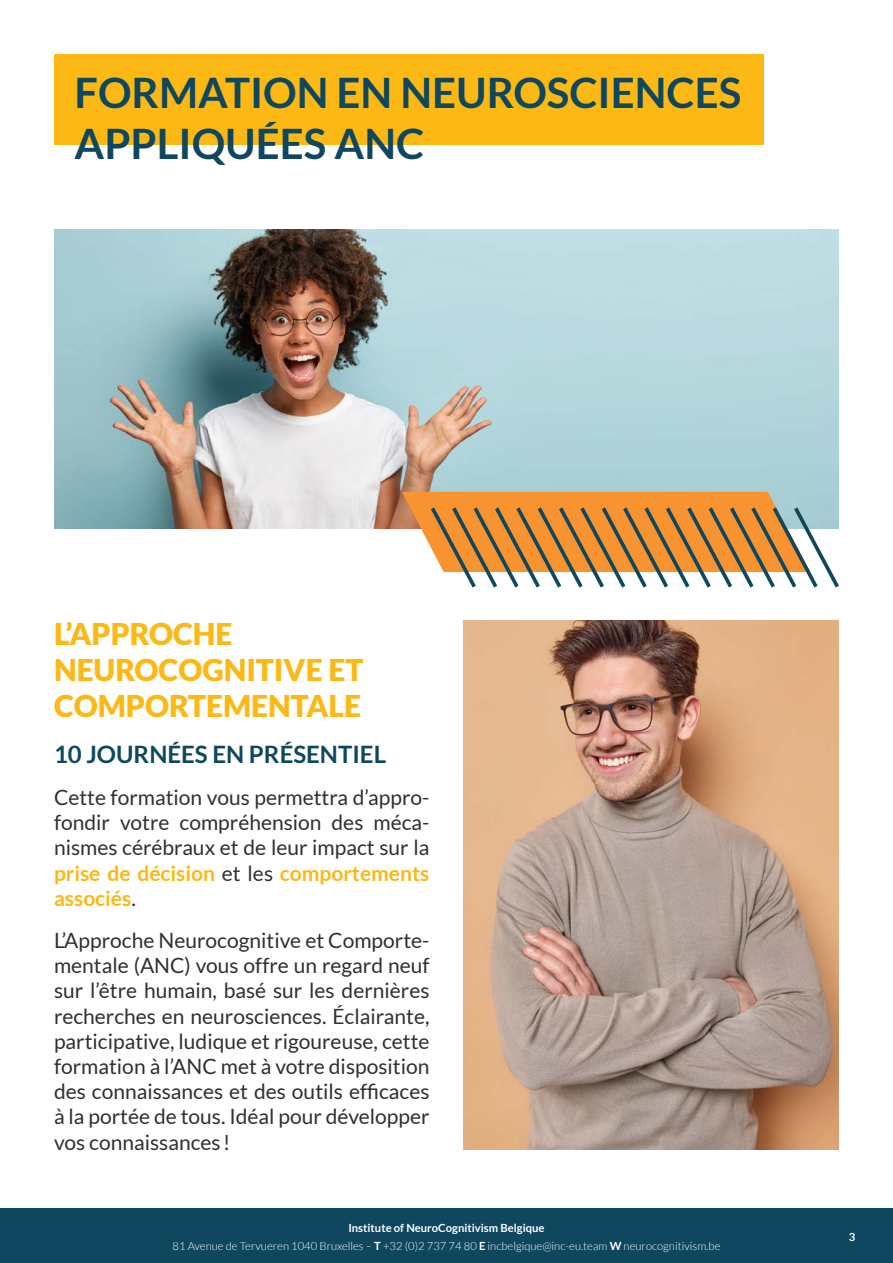
<style>
.page{position:relative;width:893px;height:1263px;background:#fff}
.page>*{position:absolute;margin:0;border:0;box-sizing:border-box;transform-origin:0 0}
.t1{font:700 42px/50.4px "Lato";color:#0e475e}
.t2{font:900 30px/36px "Lato";color:#fcb814}
.t3{font:700 24px "Lato";color:#0e475e}
.t4{font:21px/25.2px "Lato";color:#312f30;text-align:justify}
.t5{font:300 11.25px/18px "Lato";color:#fff;text-align:center}
.t6{font:700 11.25px "Lato";color:#fff}
.s1{font-weight:700;color:#fcb814}
.s2{font-weight:700}
</style>
<div class="page">
<div style="left:0;top:1209px;width:893px;height:54px;background:#0e475e"></div>
<div style="left:54px;top:54px;width:710px;height:91px;background:#fcb814"></div>
<img style="left:463px;top:621px;width:376px;height:529px">
<img style="left:54px;top:230px;width:785px;height:298px">
<svg style="left:402px;top:492px;width:437px;height:96px"></svg>
<p class="t1" style="left:75px;top:67px;width:668px">FORMATION EN NEUROSCIENCES<br>APPLIQUÉES ANC</p>
<p class="t2" style="left:54px;top:615px;width:180px">L’APPROCHE</p>
<p class="t2" style="left:54px;top:651px;width:311px">NEUROCOGNITIVE ET<br>COMPORTEMENTALE</p>
<p class="t3" style="left:54px;top:740px;width:334px">10 JOURNÉES EN PRÉSENTIEL</p>
<p class="t4" style="left:54px;top:785px;width:377px">Cette formation vous permettra d’appro&shy;fondir votre compréhension des méca&shy;nismes cérébraux et de leur impact sur la <span class="s1">prise de décision</span> et les <span class="s1">comportements associés</span>.</p>
<p class="t4" style="left:54px;top:928px;width:377px">L’Approche Neurocognitive et Comporte&shy;mentale (ANC) vous offre un regard neuf sur l’être humain, basé sur les dernières recherches en neurosciences. Éclairante, participative, ludique et rigoureuse, cette formation à l’ANC met à votre disposition des connaissances et des outils efficaces à la portée de tous. Idéal pour développer vos connaissances !</p>
<p class="t5" style="left:173px;top:1218px;width:549px"><span class="s2">Institute of NeuroCognitivism Belgique<br></span>81 Avenue de Tervueren 1040 Bruxelles – <span class="s2">T</span> +32 (0)2 737 74 80 <span class="s2">E</span> incbelgique@inc-eu.team <span class="s2">W</span> neurocognitivism.be</p>
<p class="t6" style="left:849px;top:1230px;width:8px">3</p>
</div>
